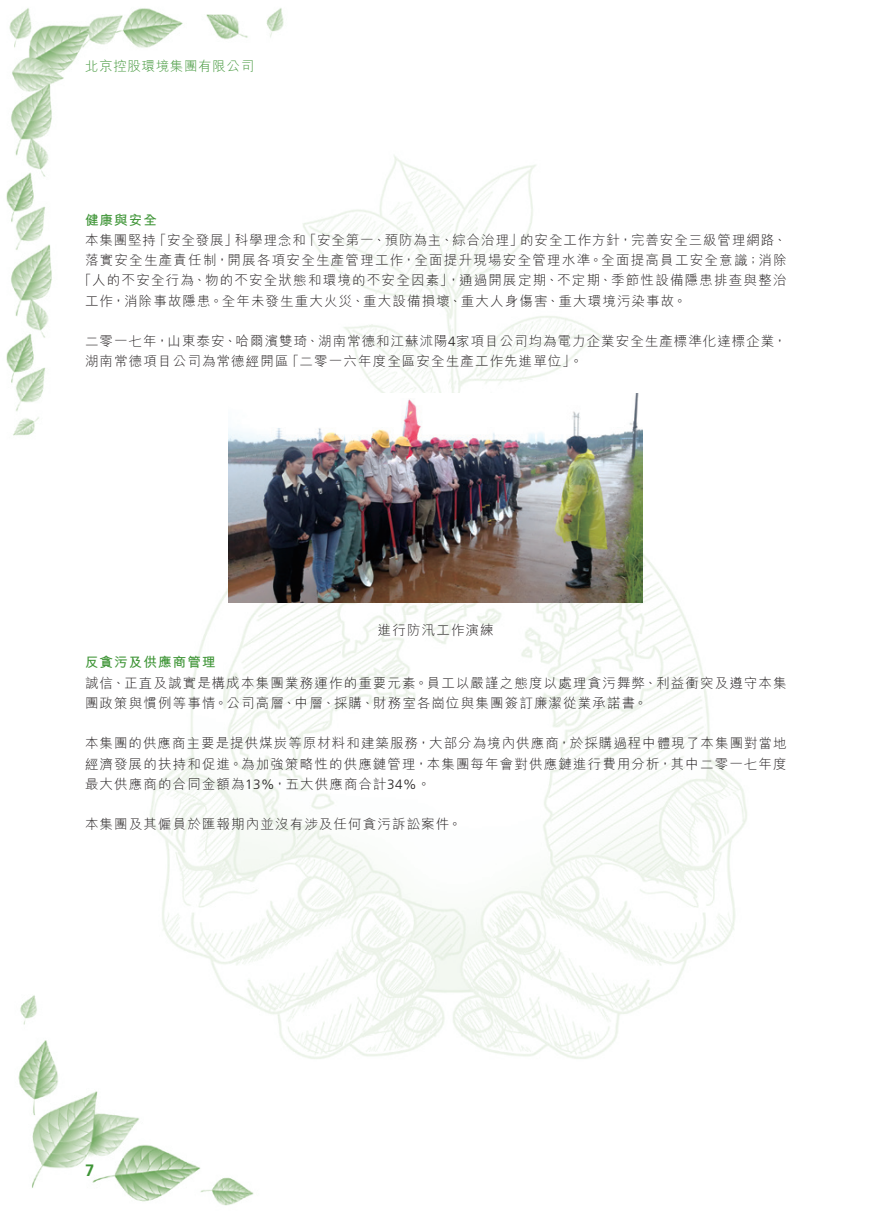
<style>
.page{position:relative;width:893px;height:1212px;background:#fff}
.page>*{position:absolute;margin:0;border:0;box-sizing:border-box;transform-origin:0 0}
.t1{font:700 16.5px "Frutiger LT Std";color:#3f9537}
.Body_Text{font:300 13.5px/20.2px "M Hei HK";letter-spacing:.085em;color:#231f20;text-align:center}
.Body_Text-2{font:300 13.5px "M Hei HK";letter-spacing:.065em;color:#231f20}
.Heading_2{font:700 13.5px "M Hei HK";letter-spacing:.085em;color:#3f9537}
.t2{font:300 13.5px "M Hei HK";letter-spacing:.05em;color:#3f9537}
.s1{font-family:"Frutiger LT Std"}
</style>
<div class="page">
<img style="left:6px;top:8px;width:741px;height:1198px">
<img style="left:229px;top:393px;width:414px;height:210px">
<p class="t2" style="left:85px;top:59px;width:171px">北京控股環境集團有限公司</p>
<p class="Heading_2" style="left:85px;top:210px;width:73px">健康與安全</p>
<p class="Body_Text-2" style="left:520px;top:233px;width:268px">的安全工作方針，完善安全三級管理網路、</p>
<p class="Body_Text-2" style="left:303px;top:233px;width:222px">「安全第一、預防為主、綜合治理」</p>
<p class="Body_Text" style="left:153px;top:230px;width:86px">「安全發展」</p>
<p class="Body_Text" style="left:85px;top:230px;width:73px">本集團堅持</p>
<p class="Body_Text" style="left:85px;top:250px;width:703px">落實安全生產責任制，開展各項安全生產管理工作，全面提升現場安全管理水準。全面提高員工安全意識；消除</p>
<p class="Body_Text" style="left:78px;top:270px;width:710px">「人的不安全行為、物的不安全狀態和環境的不安全因素，」通過開展定期、不定期、季節性設備隱患排查與整治</p>
<p class="Body_Text" style="left:85px;top:290px;width:603px">工作，消除事故隱患。全年未發生重大火災、重大設備損壞、重大人身傷害、重大環境污染事故。</p>
<p class="Body_Text" style="left:85px;top:331px;width:703px">二零一七年，山東泰安、哈爾濱雙琦、湖南常德和江蘇沭陽<span class="s1">4</span>家項目公司均為電力企業安全生產標準化達標企業，「二零一六年度全區安全生產工作先進單位。「</p>
<p class="Body_Text" style="left:235px;top:230px;width:73px">科學理念和</p>
<p class="Body_Text" style="left:85px;top:351px;width:205px">湖南常德項目公司為常德經開區</p>
<p class="Body_Text" style="left:378px;top:620px;width:117px">進行防汛工作演練</p>
<p class="Heading_2" style="left:85px;top:652px;width:132px">反貪污及供應商管理</p>
<p class="Body_Text" style="left:85px;top:672px;width:703px;text-align:left">誠信、正直及誠實是構成本集團業務運作的重要元素。員工以嚴謹之態度以處理貪污舞弊、利益衝突及遵守本集團政策與慣例等事情。公司高層、中層、採購、財務室各崗位與集團簽訂廉潔從業承諾書。</p>
<p class="Body_Text" style="left:85px;top:733px;width:703px;text-align:justify">本集團的供應商主要是提供煤炭等原材料和建築服務，大部分為境內供應商，於採購過程中體現了本集團對當地經濟發展的扶持和促進。為加強策略性的供應鏈管理，本集團每年會對供應鏈進行費用分析，其中二零一七年度最大供應商的合同金額為<span class="s1">13%</span>，五大供應商合計<span class="s1">34%</span>。</p>
<p class="Body_Text" style="left:85px;top:814px;width:378px">本集團及其僱員於匯報期內並沒有涉及任何貪污訴訟案件。</p>
<p class="t1" style="left:85px;top:1160px;width:11px">7</p>
</div>
